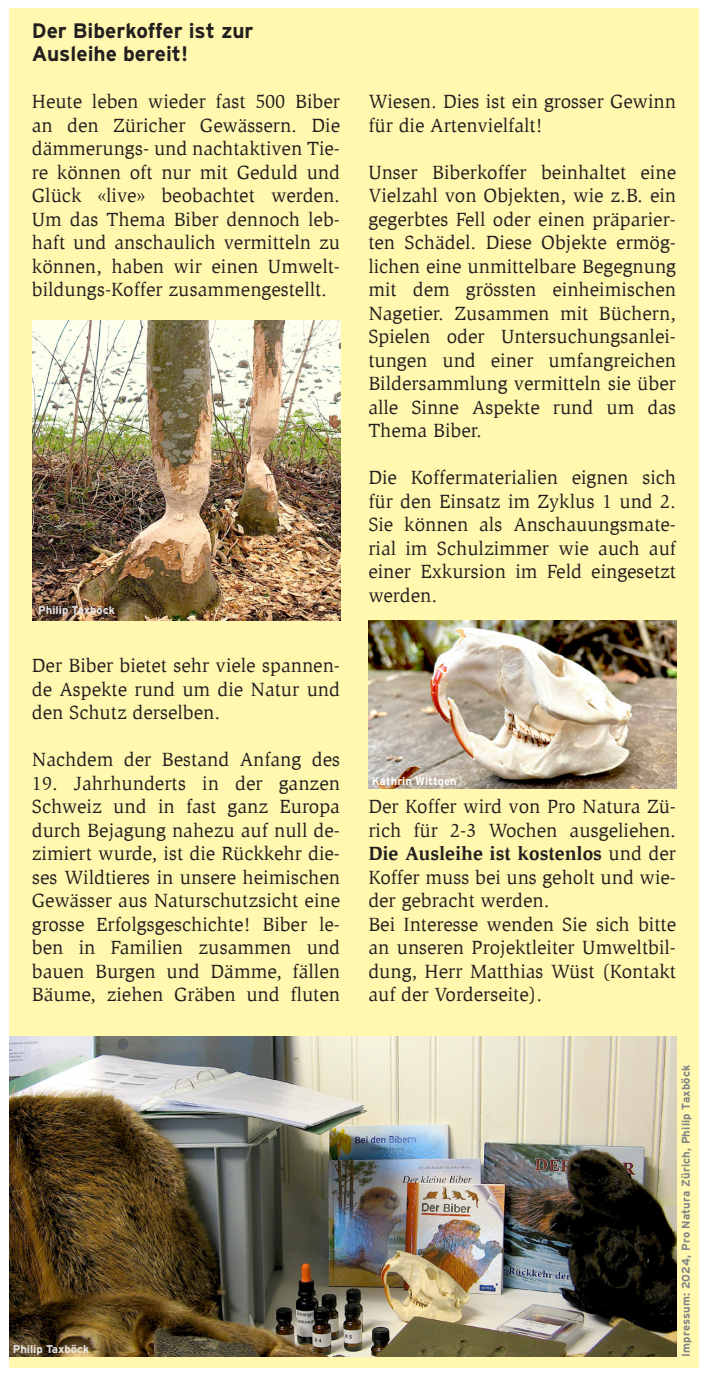
<style>
.page{position:relative;width:708px;height:1378px;background:#fff}
.page>*{position:absolute;margin:0;border:0;box-sizing:border-box;transform-origin:0 0}
.t1{font:700 20.93px "Interstate";color:#231f20}
.t2{font:19.57px/23.4px "Slimbach Std";color:#231f20;text-align:justify}
.t3{font:700 11.25px "Interstate";letter-spacing:.02em;color:#808285}
.t4{font:700 11.25px "Interstate";color:#e6e7e9}
.t5{font:700 11.25px "Interstate";color:#fff}
.s1{font-weight:700}
</style>
<div class="page">
<div style="left:10px;top:8px;width:689px;height:1359px;background:#fff8ae"></div>
<img style="left:32px;top:320px;width:308px;height:300px">
<img style="left:10px;top:1036px;width:666px;height:320px">
<img style="left:368px;top:620px;width:308px;height:168px">
<p class="t1" style="left:32px;top:18px;width:223px">Der Biberkoffer ist zur</p>
<p class="t1" style="left:32px;top:41px;width:158px">Ausleihe bereit!</p>
<p class="t2" style="left:32px;top:90px;width:310px">Heute leben wieder fast 500 Biber an den Züricher Gewässern. Die dämmerungs- und nachtaktiven Tie&shy;re können oft nur mit Geduld und Glück «live» beobachtet werden.<br>Um das Thema Biber dennoch leb&shy;haft und anschaulich vermitteln zu können, haben wir einen Umwelt&shy;bildungs-Koffer zusammengestellt.</p>
<p class="t4" style="left:38px;top:603px;width:78px">Philip Taxböck</p>
<p class="t2" style="left:32px;top:654px;width:310px">Der Biber bietet sehr viele spannen&shy;de Aspekte rund um die Natur und den Schutz derselben.</p>
<p class="t2" style="left:32px;top:748px;width:310px">Nachdem der Bestand Anfang des</p>
<p class="t2" style="left:32px;top:771px;width:310px">19. Jahrhunderts in der ganzen Schweiz und in fast ganz Europa durch Bejagung nahezu auf null de&shy;zimiert wurde, ist die Rückkehr die&shy;ses Wildtieres in unsere heimischen Gewässer aus Naturschutzsicht eine grosse Erfolgsgeschichte! Biber le&shy;ben in Familien zusammen und bauen Burgen und Dämme, fällen Bäume, ziehen Gräben und fluten</p>
<p class="t4" style="left:13px;top:1342px;width:78px">Philip Taxböck</p>
<p class="t2" style="left:368px;top:90px;width:309px">Wiesen. Dies ist ein grosser Gewinn für die Artenvielfalt!</p>
<p class="t2" style="left:368px;top:161px;width:309px">Unser Biberkoffer beinhaltet eine Vielzahl von Objekten, wie z.B. ein gegerbtes Fell oder einen präparier&shy;ten Schädel. Diese Objekte ermög&shy;lichen eine unmittelbare Begegnung mit dem grössten einheimischen Nagetier. Zusammen mit Büchern, Spielen oder Untersuchungsanlei&shy;tungen und einer umfangreichen Bildersammlung vermitteln sie über alle Sinne Aspekte rund um das Thema Biber.</p>
<p class="t2" style="left:368px;top:466px;width:309px">Die Koffermaterialien eignen sich für den Einsatz im Zyklus 1 und 2.<br>Sie können als Anschauungsmate&shy;rial im Schulzimmer wie auch auf einer Exkursion im Feld eingesetzt werden.</p>
<p class="t5" style="left:372px;top:774px;width:86px">Kathrin Wittgen</p>
<p class="t2" style="left:368px;top:795px;width:309px">Der Koffer wird von Pro Natura Zü&shy;rich für 2-3 Wochen ausgeliehen.<br><span class="s1">Die Ausleihe ist kostenlos</span> und der Koffer muss bei uns geholt und wie&shy;der gebracht werden.</p>
<p class="t2" style="left:368px;top:912px;width:309px">Bei Interesse wenden Sie sich bitte an unseren Projektleiter Umweltbil&shy;dung, Herr Matthias Wüst (Kontakt auf der Vorderseite).</p>
<p class="t3" style="left:679px;top:1357px;width:294px;rotate:-90deg">Impressum: 2024, Pro Natura Zürich, Philip Taxböck</p>
</div>
